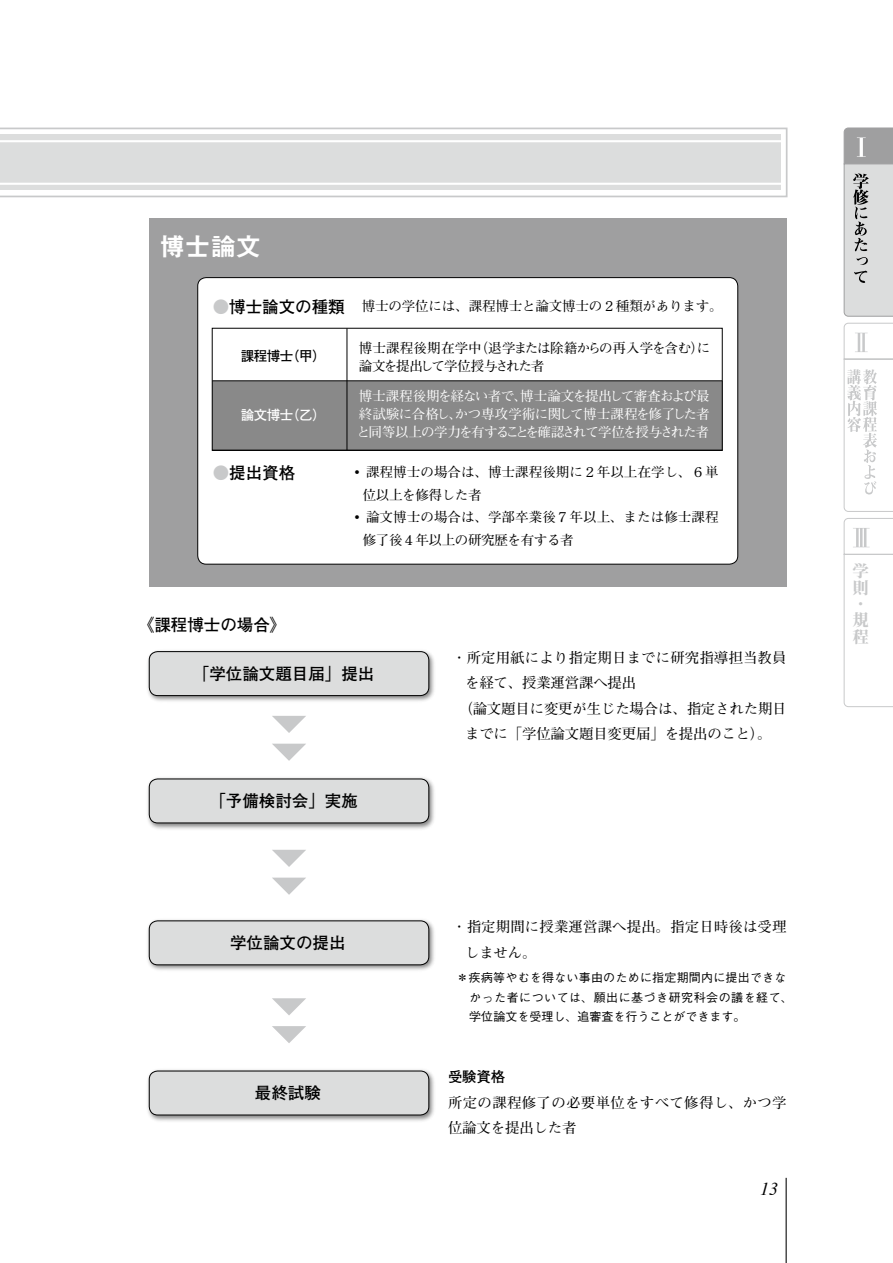
<style>
.page{position:relative;width:893px;height:1263px;background:#fff}
.page>*{position:absolute;margin:0;border:0;box-sizing:border-box;transform-origin:0 0}
.t1{font:25.5px "Midashi Go Pro MB31";color:#fff}
.t2{font:italic 18px "Times";color:#000}
.t3{font:700 16.5px "Futo Go B101 Pro";color:#000}
.t4{font:16.5px/16.4px "Midashi Min Pro MA31";color:#c8c9ca}
.t5{font:700 14.4px/25.3px "Futo Min A101 Pro";letter-spacing:.01em;color:#000}
.t6{font:700 14.4px "Futo Min A101 Pro";letter-spacing:-.01em;color:#000}
.t7{font:700 14.4px "Futo Go B101 Pro";color:#000}
.t8{font:700 13.5px/22.5px "Futo Min A101 Pro";letter-spacing:-.01em;color:#000}
.t9{font:700 13.5px/18px "Futo Min A101 Pro";letter-spacing:-.09em;color:#fff;text-align:justify}
.t10{font:700 13.5px/18px "Futo Min A101 Pro";letter-spacing:-.03em;color:#000}
.t11{font:700 13.5px "Futo Go B101 Pro";color:#000}
.t12{font:700 13.5px "Futo Go B101 Pro";color:#fff}
.t13{font:500 12px/19.5px "Gothic BBB Pro";letter-spacing:.02em;color:#000}
.s1{color:#c8c9ca}
</style>
<div class="page">
<hr style="left:786px;top:1178px;width:1px;height:85px;background:#000">
<svg style="left:843px;top:518px;width:50px;height:189px"></svg>
<svg style="left:843px;top:127px;width:50px;height:385px"></svg>
<svg style="left:0;top:128px;width:787px;height:69px"></svg>
<hr style="left:0;top:140px;width:782px;height:2px;background:#fff">
<hr style="left:0;top:183px;width:782px;height:2px;background:#fff">
<div style="left:149px;top:218px;width:638px;height:369px;background:#9f9fa0"></div>
<svg style="left:272px;top:744px;width:34px;height:17px"></svg>
<div style="left:198px;top:278px;width:540px;height:286px;background:#fff;border-radius:9px"></div>
<div style="left:197px;top:277px;width:541px;height:288px;border:1px solid #000;border-radius:9px"></div>
<div style="left:146px;top:648px;width:291px;height:56px;background:#000;opacity:.5"></div>
<div style="left:149px;top:652px;width:280px;height:44px;background:#dcdddd;border-radius:9px"></div>
<div style="left:149px;top:651px;width:280px;height:45px;border:1px solid #000;border-radius:9px"></div>
<div style="left:146px;top:775px;width:291px;height:56px;background:#000;opacity:.5"></div>
<div style="left:149px;top:779px;width:280px;height:44px;background:#dcdddd;border-radius:9px"></div>
<div style="left:149px;top:778px;width:280px;height:45px;border:1px solid #000;border-radius:9px"></div>
<svg style="left:272px;top:878px;width:34px;height:17px"></svg>
<svg style="left:272px;top:716px;width:34px;height:17px"></svg>
<svg style="left:272px;top:850px;width:34px;height:17px"></svg>
<div style="left:212px;top:381px;width:510px;height:69px;background:#898989"></div>
<hr style="left:347px;top:328px;width:1px;height:122px;background:#000">
<hr style="left:212px;top:380px;width:510px;height:1px;background:#000">
<hr style="left:212px;top:450px;width:510px;height:1px;background:#000">
<svg style="left:272px;top:1026px;width:34px;height:17px"></svg>
<div style="left:146px;top:1067px;width:291px;height:56px;background:#000;opacity:.5"></div>
<div style="left:149px;top:1071px;width:280px;height:44px;background:#dcdddd;border-radius:9px"></div>
<div style="left:149px;top:1070px;width:280px;height:45px;border:1px solid #000;border-radius:9px"></div>
<svg style="left:272px;top:998px;width:34px;height:17px"></svg>
<div style="left:146px;top:917px;width:291px;height:56px;background:#000;opacity:.5"></div>
<div style="left:149px;top:921px;width:280px;height:44px;background:#dcdddd;border-radius:9px"></div>
<div style="left:149px;top:920px;width:280px;height:45px;border:1px solid #000;border-radius:9px"></div>
<h1 class="t1" style="left:159px;top:226px;width:103px">博士論文</h1>
<p class="t3" style="left:213px;top:294px;width:133px"><span class="s1">●</span>博士論文の種類</p>
<p class="t11" style="left:241px;top:345px;width:87px">課程博士（甲）</p>
<p class="t12" style="left:241px;top:404px;width:86px">論文博士（乙）</p>
<p class="t3" style="left:213px;top:460px;width:84px"><span class="s1">●</span>提出資格</p>
<p class="t8" style="left:362px;top:293px;width:362px">博士の学位には、課程博士と論文博士の２種類があります。</p>
<p class="t10" style="left:359px;top:337px;width:353px">博士課程後期在学中（退学または除籍からの再入学を含む）に論文を提出して学位授与された者</p>
<p class="t9" style="left:357px;top:385px;width:354px">博士課程後期を経ない者で、博士論文を提出して審査および最終試験に合格し、かつ専攻学術に関して博士課程を修了した者と同等以上の学力を有することを確認されて学位を授与された者</p>
<p class="t8" style="left:363px;top:459px;width:357px;text-indent:-9px">• 課程博士の場合は、博士課程後期に２年以上在学し、６単位以上を修得した者</p>
<p class="t8" style="left:363px;top:504px;width:357px;text-indent:-9px">• 論文博士の場合は、学部卒業後７年以上、または修士課程修了後４年以上の研究歴を有する者</p>
<p class="t3" style="left:138px;top:611px;width:150px">《課程博士の場合》</p>
<p class="t3" style="left:193px;top:660px;width:183px">「学位論文題目届」提出</p>
<p class="t3" style="left:209px;top:788px;width:150px">「予備検討会」実施</p>
<p class="t3" style="left:230px;top:930px;width:117px">学位論文の提出</p>
<p class="t3" style="left:255px;top:1080px;width:67px">最終試験</p>
<p class="t5" style="left:452px;top:643px;width:336px">・所定用紙により指定期日までに研究指導担当教員</p>
<p class="t6" style="left:465px;top:672px;width:173px">を経て、授業運営課へ提出</p>
<p class="t6" style="left:456px;top:697px;width:332px">　（論文題目に変更が生じた場合は、指定された期日</p>
<p class="t6" style="left:465px;top:723px;width:308px">までに「学位論文題目変更届」を提出のこと）。</p>
<p class="t5" style="left:465px;top:912px;width:323px;text-indent:-13px">・指定期間に授業運営課へ提出。指定日時後は受理しません。</p>
<p class="t13" style="left:469px;top:966px;width:325px;text-indent:-13px">＊疾病等やむを得ない事由のために指定期間内に提出できなかった者については、願出に基づき研究科会の議を経て、学位論文を受理し、追審査を行うことができます。</p>
<p class="t7" style="left:448px;top:1065px;width:59px">受験資格</p>
<p class="t5" style="left:448px;top:1088px;width:340px">所定の課程修了の必要単位をすべて修得し、かつ学位論文を提出した者</p>
<h2 class="t2" style="left:760px;top:1173px;width:10px">13</h2>
<p class="t4" style="left:853px;top:562px;width:17px">学則・規程</p>
</div>
